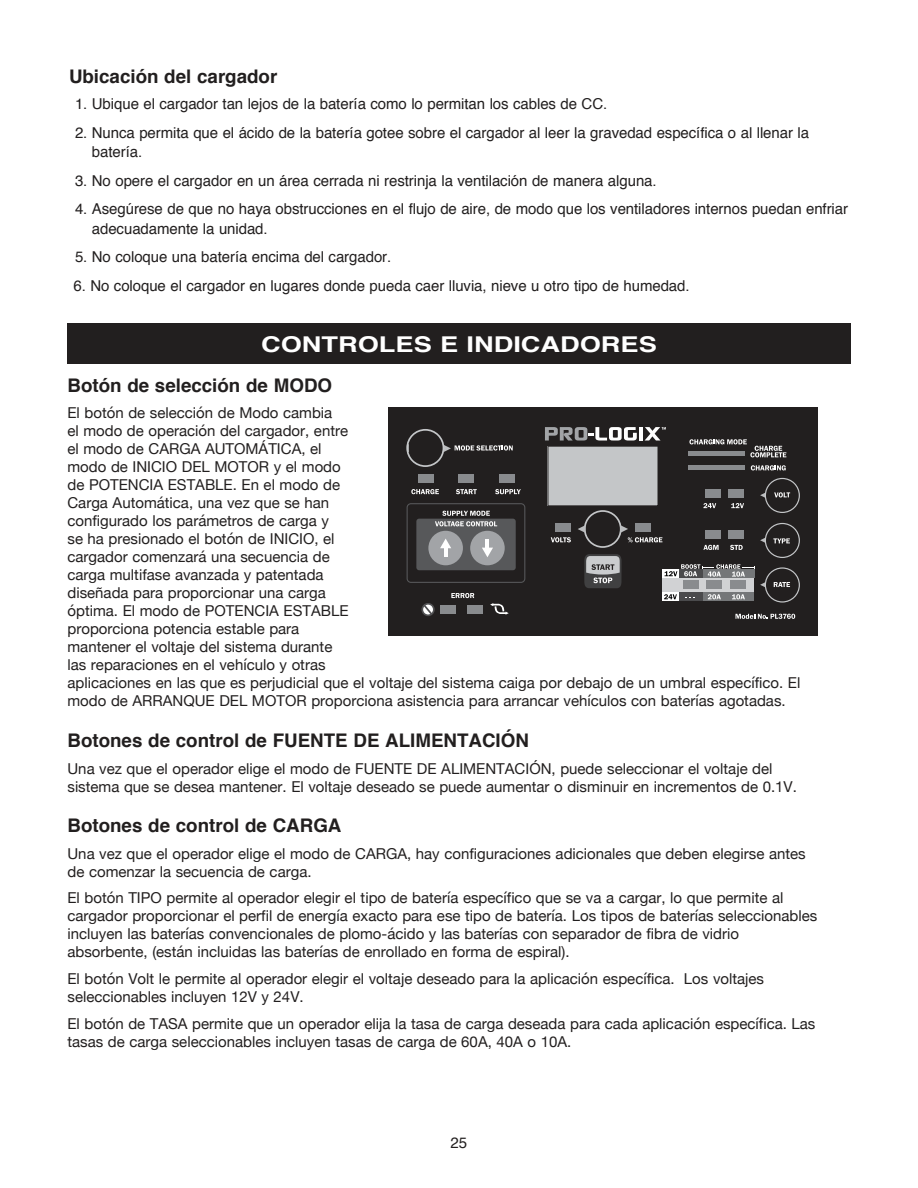
<style>
.page{position:relative;width:918px;height:1188px;background:#fff}
.page>*{position:absolute;margin:0;border:0;box-sizing:border-box;transform-origin:0 0}
.t1{font:700 21.75px "Helvetica";color:#fff;scale:1.25 1}
.t2{font:700 18.75px "Helvetica";color:#221f1f}
.t3{font:15px/18px "Helvetica Neue";color:#221f1f}
.t4{font:15px/19.5px "Helvetica";letter-spacing:-.005em;color:#221f1f}
</style>
<div class="page">
<div style="left:68px;top:323px;width:783px;height:40px;background:#221f1f"></div>
<div style="left:388px;top:407px;width:431px;height:229px;background:#221f1f"></div>
<div style="left:662px;top:592px;width:17px;height:9px;background:#fff"></div>
<svg style="left:703px;top:503px;width:13px;height:5px"></svg>
<svg style="left:703px;top:545px;width:16px;height:5px"></svg>
<svg style="left:451px;top:593px;width:23px;height:5px"></svg>
<svg style="left:731px;top:503px;width:13px;height:5px"></svg>
<svg style="left:730px;top:545px;width:13px;height:5px"></svg>
<svg style="left:751px;top:465px;width:35px;height:5px"></svg>
<svg style="left:411px;top:489px;width:28px;height:5px"></svg>
<svg style="left:495px;top:489px;width:26px;height:5px"></svg>
<svg style="left:736px;top:614px;width:59px;height:5px"></svg>
<svg style="left:407px;top:503px;width:118px;height:80px"></svg>
<svg style="left:406px;top:429px;width:107px;height:38px"></svg>
<svg style="left:490px;top:603px;width:19px;height:12px"></svg>
<svg style="left:421px;top:603px;width:14px;height:13px"></svg>
<svg style="left:584px;top:554px;width:38px;height:34px"></svg>
<svg style="left:689px;top:439px;width:97px;height:18px"></svg>
<svg style="left:760px;top:523px;width:40px;height:35px"></svg>
<div style="left:662px;top:569px;width:17px;height:9px;background:#fff"></div>
<svg style="left:664px;top:564px;width:136px;height:39px"></svg>
<svg style="left:456px;top:489px;width:21px;height:5px"></svg>
<svg style="left:760px;top:478px;width:40px;height:35px"></svg>
<svg style="left:545px;top:427px;width:121px;height:121px"></svg>
<div style="left:683px;top:581px;width:16px;height:8px;background:#898b8e"></div>
<div style="left:707px;top:581px;width:15px;height:8px;background:#898b8e"></div>
<div style="left:705px;top:530px;width:15px;height:8px;background:#898b8e"></div>
<div style="left:728px;top:530px;width:16px;height:8px;background:#898b8e"></div>
<div style="left:705px;top:490px;width:15px;height:8px;background:#898b8e"></div>
<div style="left:728px;top:490px;width:16px;height:8px;background:#898b8e"></div>
<div style="left:730px;top:581px;width:16px;height:8px;background:#898b8e"></div>
<div style="left:555px;top:523px;width:16px;height:9px;background:#898b8e"></div>
<div style="left:635px;top:523px;width:16px;height:9px;background:#898b8e"></div>
<div style="left:440px;top:605px;width:16px;height:9px;background:#898b8e"></div>
<div style="left:418px;top:474px;width:16px;height:9px;background:#898b8e"></div>
<div style="left:458px;top:474px;width:16px;height:9px;background:#898b8e"></div>
<div style="left:499px;top:474px;width:15px;height:9px;background:#898b8e"></div>
<div style="left:468px;top:605px;width:15px;height:9px;background:#898b8e"></div>
<div style="left:689px;top:451px;width:56px;height:5px;background:#898b8e"></div>
<div style="left:689px;top:465px;width:56px;height:5px;background:#898b8e"></div>
<p class="t2" style="left:69px;top:69px;width:210px">Ubicación del cargador</p>
<p class="t4" style="left:75px;top:95px;width:534px">1. Ubique el cargador tan lejos de la batería como lo permitan los cables de CC.</p>
<p class="t4" style="left:92px;top:124px;width:719px;text-indent:-17px">2. Nunca permita que el ácido de la batería gotee sobre el cargador al leer la gravedad específica o al llenar la batería.</p>
<p class="t4" style="left:75px;top:172px;width:583px">3. No opere el cargador en un área cerrada ni restrinja la ventilación de manera alguna.</p>
<p class="t4" style="left:92px;top:200px;width:758px;text-indent:-17px">4. Asegúrese de que no haya obstrucciones en el flujo de aire, de modo que los ventiladores internos puedan enfriar adecuadamente la unidad.</p>
<p class="t4" style="left:75px;top:248px;width:318px">5. No coloque una batería encima del cargador.</p>
<p class="t4" style="left:74px;top:277px;width:618px">6. No coloque el cargador en lugares donde pueda caer lluvia, nieve u otro tipo de humedad.</p>
<h1 class="t1" style="left:261px;top:335px;width:318px">CONTROLES E INDICADORES</h1>
<p class="t2" style="left:68px;top:378px;width:266px">Botón de selección de MODO</p>
<p class="t3" style="left:68px;top:404px;width:734px">El botón de selección de Modo cambia<br>el modo de operación del cargador, entre<br>el modo de CARGA AUTOMÁTICA, el<br>modo de INICIO DEL MOTOR y el modo<br>de POTENCIA ESTABLE. En el modo de<br>Carga Automática, una vez que se han<br>configurado los parámetros de carga y<br>se ha presionado el botón de INICIO, el<br>cargador comenzará una secuencia de<br>carga multifase avanzada y patentada<br>diseñada para proporcionar una carga<br>óptima. El modo de POTENCIA ESTABLE<br>proporciona potencia estable para<br>mantener el voltaje del sistema durante<br>las reparaciones en el vehículo y otras<br>aplicaciones en las que es perjudicial que el voltaje del sistema caiga por debajo de un umbral específico. El modo de ARRANQUE DEL MOTOR proporciona asistencia para arrancar vehículos con baterías agotadas.</p>
<p class="t2" style="left:68px;top:733px;width:463px">Botones de control de FUENTE DE ALIMENTACIÓN</p>
<p class="t3" style="left:68px;top:759px;width:731px">Una vez que el operador elige el modo de FUENTE DE ALIMENTACIÓN, puede seleccionar el voltaje del sistema que se desea mantener. El voltaje deseado se puede aumentar o disminuir en incrementos de 0.1V.</p>
<p class="t2" style="left:68px;top:818px;width:275px">Botones de control de CARGA</p>
<p class="t3" style="left:68px;top:845px;width:740px">Una vez que el operador elige el modo de CARGA, hay configuraciones adicionales que deben elegirse antes de comenzar la secuencia de carga.</p>
<p class="t3" style="left:68px;top:889px;width:751px">El botón TIPO permite al operador elegir el tipo de batería específico que se va a cargar, lo que permite al cargador proporcionar el perfil de energía exacto para ese tipo de batería. Los tipos de baterías seleccionables incluyen las baterías convencionales de plomo-ácido y las baterías con separador de fibra de vidrio absorbente, (están incluidas las baterías de enrollado en forma de espiral).</p>
<p class="t3" style="left:68px;top:970px;width:698px">El botón Volt le permite al operador elegir el voltaje deseado para la aplicación específica. Los voltajes seleccionables incluyen 12V y 24V.</p>
<p class="t3" style="left:68px;top:1014px;width:749px">El botón de TASA permite que un operador elija la tasa de carga deseada para cada aplicación específica. Las tasas de carga seleccionables incluyen tasas de carga de 60A, 40A o 10A.</p>
<p class="t4" style="left:451px;top:1135px;width:18px">25</p>
</div>
